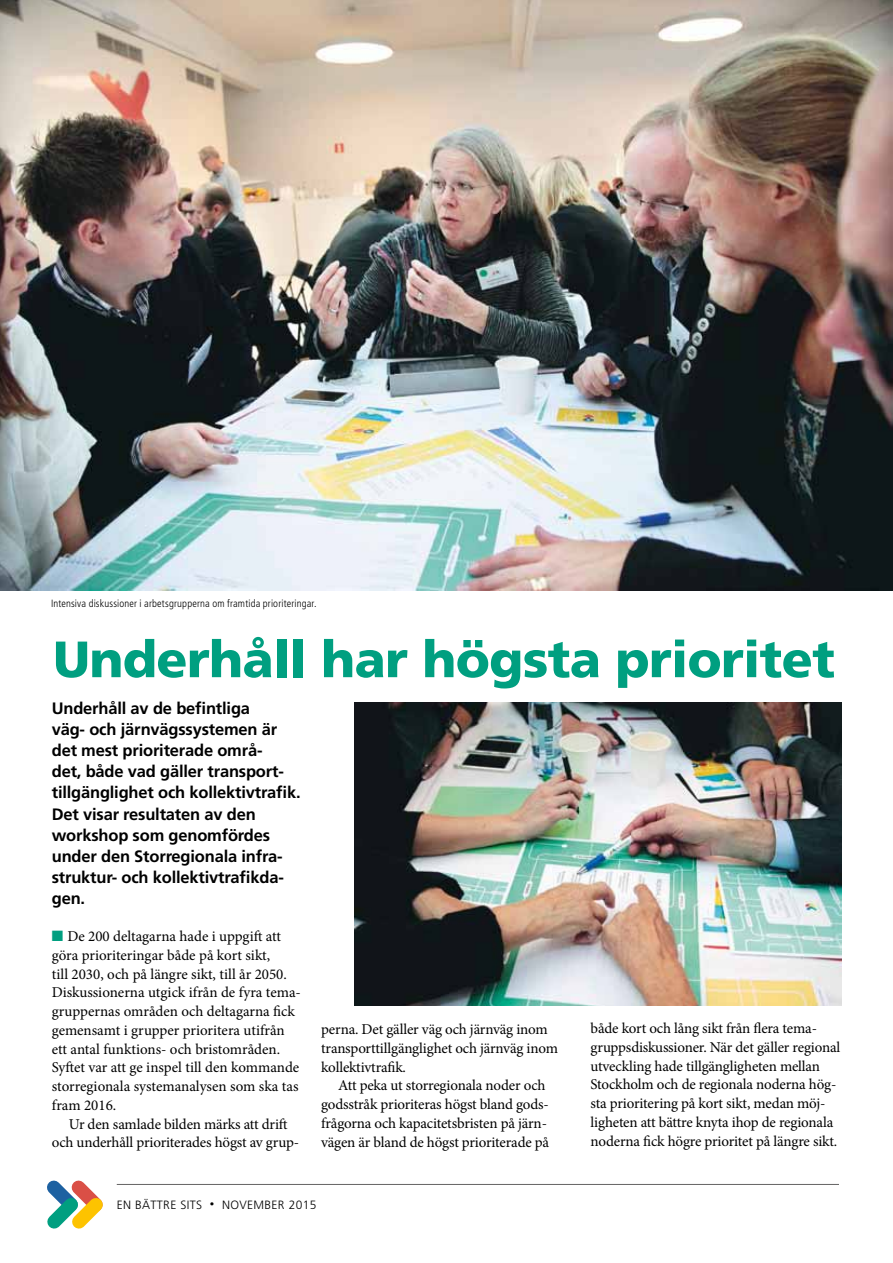
<style>
.page{position:relative;width:893px;height:1263px;background:#fff}
.page>*{position:absolute;margin:0;border:0;box-sizing:border-box;transform-origin:0 0}
.t1{font:900 51px "Frutiger LT Std";letter-spacing:-.01em;color:#009f80}
.t2{font:700 16.5px/21px "Frutiger LT Std";letter-spacing:-.01em;color:#000}
.t3{font:15px/18.8px "Minion Pro";letter-spacing:-.01em;color:#000}
.t4{font:300 12px "Frutiger";letter-spacing:.03em;color:#000}
.t5{font:300 condensed 10.5px "Frutiger LT Std";letter-spacing:.015em;color:#000}
.s1{color:#009f80}
.s2{font-size:9px}
</style>
<div class="page">
<hr style="left:117px;top:1184px;width:722px;height:1px;background:#646363">
<svg style="left:47px;top:1180px;width:56px;height:49px"></svg>
<img style="left:0;top:0;width:893px;height:591px">
<img style="left:354px;top:702px;width:487px;height:303px">
<p class="t5" style="left:51px;top:598px;width:267px">Intensiva diskussioner i arbetsgrupperna om framtida prioriteringar.</p>
<h1 class="t1" style="left:53px;top:628px;width:783px">Underhåll har högsta prioritet</h1>
<p class="t2" style="left:52px;top:698px;width:250px">Underhåll av de befintliga<br>väg- och järnvägssystemen är det mest prioriterade områ-<br>det, både vad gäller transport&shy;tillgänglighet och kollektivtrafik.<br>Det visar resultaten av den workshop som genomfördes under den Storregionala infra&shy;struktur- och kollektivtrafikda&shy;gen.</p>
<p class="t3" style="left:52px;top:927px;width:251px"><span class="s1">■</span> De 200 deltagarna hade i uppgift att göra prioriteringar både på kort sikt,<br>till 2030, och på längre sikt, till år 2050.<br>Diskussionerna utgick ifrån de fyra tema&shy;gruppernas områden och deltagarna fick gemensamt i grupper prioritera utifrån ett antal funktions- och bristområden.<br>Syftet var att ge inspel till den kommande storregionala systemanalysen som ska tas fram 2016.</p>
<p class="t3" style="left:52px;top:1114px;width:249px;text-align:center">Ur den samlade bilden märks att drift<br>och underhåll prioriterades högst av grup-</p>
<p class="t3" style="left:321px;top:1020px;width:238px">perna. Det gäller väg och järnväg inom transporttillgänglighet och järnväg inom kollektivtrafik.</p>
<p class="t3" style="left:321px;top:1076px;width:230px;text-indent:17px">Att peka ut storregionala noder och godsstråk prioriteras högst bland gods&shy;frågorna och kapacitetsbristen på järn&shy;vägen är bland de högst prioriterade på</p>
<p class="t4" style="left:117px;top:1198px;width:201px">EN BÄTTRE SITS <span class="s2">•</span> NOVEMBER 2015</p>
<p class="t3" style="left:591px;top:1019px;width:251px">både kort och lång sikt från flera tema&shy;gruppsdiskussioner. När det gäller regional utveckling hade tillgängligheten mellan Stockholm och de regionala noderna hög&shy;sta prioritering på kort sikt, medan möj&shy;ligheten att bättre knyta ihop de regionala noderna fick högre prioritet på längre sikt.</p>
</div>
